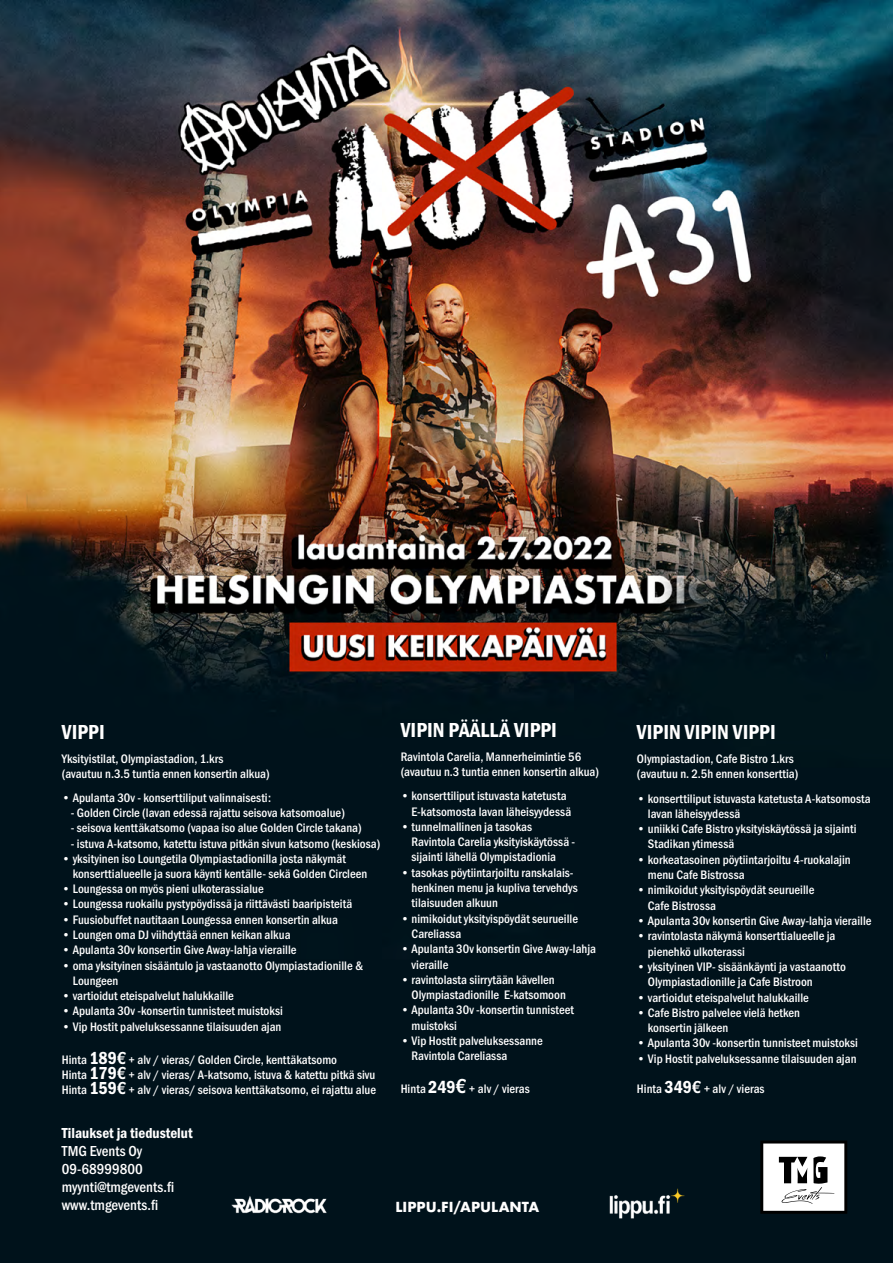
<style>
.page{position:relative;width:893px;height:1263px;background:#fff}
.page>*{position:absolute;margin:0;border:0;box-sizing:border-box;transform-origin:0 0}
.t1{font:21px "Franklin Gothic URW Con Dem";letter-spacing:.005em;color:#fff}
.t2{font:500 15px/18px "Franklin Gothic URW Con";color:#fff}
.t3{font:15px "Franklin Gothic URW Con Dem";color:#fff}
.t4{font:700 13.5px "Futura";color:#fff}
.t5{font:500 12.75px/15.3px "Franklin Gothic URW Con";color:#fff}
.s1{font-family:"Franklin Gothic URW Con Dem";font-weight:400;font-size:18px}
.s2{font-size:18px}
.s3{font-size:21px}
</style>
<div class="page">
<img style="left:0;top:0;width:893px;height:1263px">
<svg style="left:760px;top:1140px;width:87px;height:74px"></svg>
<img style="left:230px;top:1180px;width:110px;height:38px">
<img style="left:605px;top:1180px;width:90px;height:38px">
<h1 class="t1" style="left:62px;top:718px;width:44px">VIPPI</h1>
<p class="t5" style="left:62px;top:750px;width:209px">Yksityistilat, Olympiastadion, 1.krs<br>(avautuu n.3.5 tuntia ennen konsertin alkua)</p>
<p class="t5" style="left:62px;top:790px;width:211px">• Apulanta 30v - konserttiliput valinnaisesti:</p>
<p class="t5" style="left:71px;top:805px;width:276px">- Golden Circle (lavan edessä rajattu seisova katsomoalue)</p>
<p class="t5" style="left:71px;top:820px;width:292px">- seisova kenttäkatsomo (vapaa iso alue Golden Circle takana)</p>
<p class="t5" style="left:71px;top:835px;width:311px">- istuva A-katsomo, katettu istuva pitkän sivun katsomo (keskiosa)</p>
<p class="t5" style="left:73px;top:851px;width:296px;text-indent:-11px">• yksityinen iso Loungetila Olympiastadionilla josta näkymät konserttialueelle ja suora käynti kentälle- sekä Golden Circleen</p>
<p class="t5" style="left:62px;top:881px;width:203px">• Loungessa on myös pieni ulkoterassialue</p>
<p class="t5" style="left:62px;top:896px;width:292px">• Loungessa ruokailu pystypöydissä ja riittävästi baaripisteitä</p>
<p class="t5" style="left:62px;top:911px;width:278px">• Fuusiobuffet nautitaan Loungessa ennen konsertin alkua</p>
<p class="t5" style="left:62px;top:927px;width:230px">• Loungen oma DJ viihdyttää ennen keikan alkua</p>
<p class="t5" style="left:62px;top:942px;width:236px">• Apulanta 30v konsertin Give Away-lahja vieraille</p>
<p class="t5" style="left:73px;top:957px;width:292px;text-indent:-11px">• oma yksityinen sisääntulo ja vastaanotto Olympiastadionille &amp;<br>Loungeen</p>
<p class="t5" style="left:62px;top:988px;width:173px">• vartioidut eteispalvelut halukkaille</p>
<p class="t5" style="left:62px;top:1003px;width:223px">• Apulanta 30v -konsertin tunnisteet muistoksi</p>
<p class="t5" style="left:62px;top:1018px;width:221px">• Vip Hostit palveluksessanne tilaisuuden ajan</p>
<p class="t5" style="left:62px;top:1051px;width:316px">Hinta <span class="s1">189</span><span class="s2">€</span> + alv / vieras/ Golden Circle, kenttäkatsomo<br>Hinta <span class="s1">179</span><span class="s2">€</span> + alv / vieras/ A-katsomo, istuva &amp; katettu pitkä sivu<br>Hinta <span class="s1">159</span><span class="s2">€</span> + alv / vieras/ seisova kenttäkatsomo, ei rajattu alue</p>
<p class="t3" style="left:62px;top:1123px;width:132px">Tilaukset ja tiedustelut</p>
<p class="t2" style="left:62px;top:1141px;width:114px">TMG Events Oy<br>09-68999800 myynti@tmgevents.fi www.tmgevents.fi</p>
<h1 class="t1" style="left:401px;top:716px;width:158px">VIPIN PÄÄLLÄ VIPPI</h1>
<p class="t5" style="left:401px;top:749px;width:200px">Ravintola Carelia, Mannerheimintie 56 (avautuu n.3 tuntia ennen konsertin alkua)</p>
<p class="t5" style="left:412px;top:788px;width:161px;text-indent:-11px">• konserttiliput istuvasta katetusta<br>E-katsomosta lavan läheisyydessä</p>
<p class="t5" style="left:412px;top:818px;width:165px;text-indent:-11px">• tunnelmallinen ja tasokas<br>Ravintola Carelia yksityiskäytössä - sijainti lähellä Olympistadionia</p>
<p class="t5" style="left:412px;top:864px;width:168px;text-indent:-11px">• tasokas pöytiintarjoiltu ranskalais&shy;henkinen menu ja kupliva tervehdys tilaisuuden alkuun</p>
<p class="t5" style="left:412px;top:910px;width:168px;text-indent:-11px">• nimikoidut yksityispöydät seurueille<br>Careliassa</p>
<p class="t5" style="left:412px;top:941px;width:186px;text-indent:-11px">• Apulanta 30v konsertin Give Away-lahja vieraille</p>
<p class="t5" style="left:412px;top:971px;width:156px;text-indent:-11px">• ravintolasta siirrytään kävellen<br>Olympiastadionille E-katsomoon</p>
<p class="t5" style="left:412px;top:1002px;width:164px;text-indent:-11px">• Apulanta 30v -konsertin tunnisteet muistoksi</p>
<p class="t5" style="left:412px;top:1033px;width:133px;text-indent:-11px">• Vip Hostit palveluksessanne<br>Ravintola Careliassa</p>
<p class="t5" style="left:401px;top:1081px;width:131px">Hinta <span class="s1">249</span><span class="s3">€</span> + alv / vieras</p>
<p class="t4" style="left:395px;top:1197px;width:146px">LIPPU.FI/APULANTA</p>
<h1 class="t1" style="left:637px;top:718px;width:140px">VIPIN VIPIN VIPPI</h1>
<p class="t5" style="left:637px;top:751px;width:163px">Olympiastadion, Cafe Bistro 1.krs (avautuu n. 2.5h ennen konserttia)</p>
<p class="t5" style="left:648px;top:790px;width:224px;text-indent:-11px">• konserttiliput istuvasta katetusta A-katsomosta lavan läheisyydessä</p>
<p class="t5" style="left:648px;top:821px;width:210px;text-indent:-11px">• uniikki Cafe Bistro yksityiskäytössä ja sijainti<br>Stadikan ytimessä</p>
<p class="t5" style="left:648px;top:851px;width:204px;text-indent:-11px">• korkeatasoinen pöytiintarjoiltu 4-ruokalajin menu Cafe Bistrossa</p>
<p class="t5" style="left:648px;top:882px;width:168px;text-indent:-11px">• nimikoidut yksityispöydät seurueille<br>Cafe Bistrossa</p>
<p class="t5" style="left:637px;top:913px;width:236px">• Apulanta 30v konsertin Give Away-lahja vieraille</p>
<p class="t5" style="left:648px;top:928px;width:189px;text-indent:-11px">• ravintolasta näkymä konserttialueelle ja pienehkö ulkoterassi</p>
<p class="t5" style="left:648px;top:958px;width:200px;text-indent:-11px">• yksityinen VIP- sisäänkäynti ja vastaanotto<br>Olympiastadionille ja Cafe Bistroon</p>
<p class="t5" style="left:637px;top:989px;width:173px">• vartioidut eteispalvelut halukkaille</p>
<p class="t5" style="left:648px;top:1004px;width:154px;text-indent:-11px">• Cafe Bistro palvelee vielä hetken konsertin jälkeen</p>
<p class="t5" style="left:637px;top:1035px;width:223px">• Apulanta 30v -konsertin tunnisteet muistoksi</p>
<p class="t5" style="left:637px;top:1050px;width:221px">• Vip Hostit palveluksessanne tilaisuuden ajan</p>
<p class="t5" style="left:637px;top:1081px;width:129px">Hinta <span class="s1">349</span><span class="s2">€</span> + alv / vieras</p>
</div>
